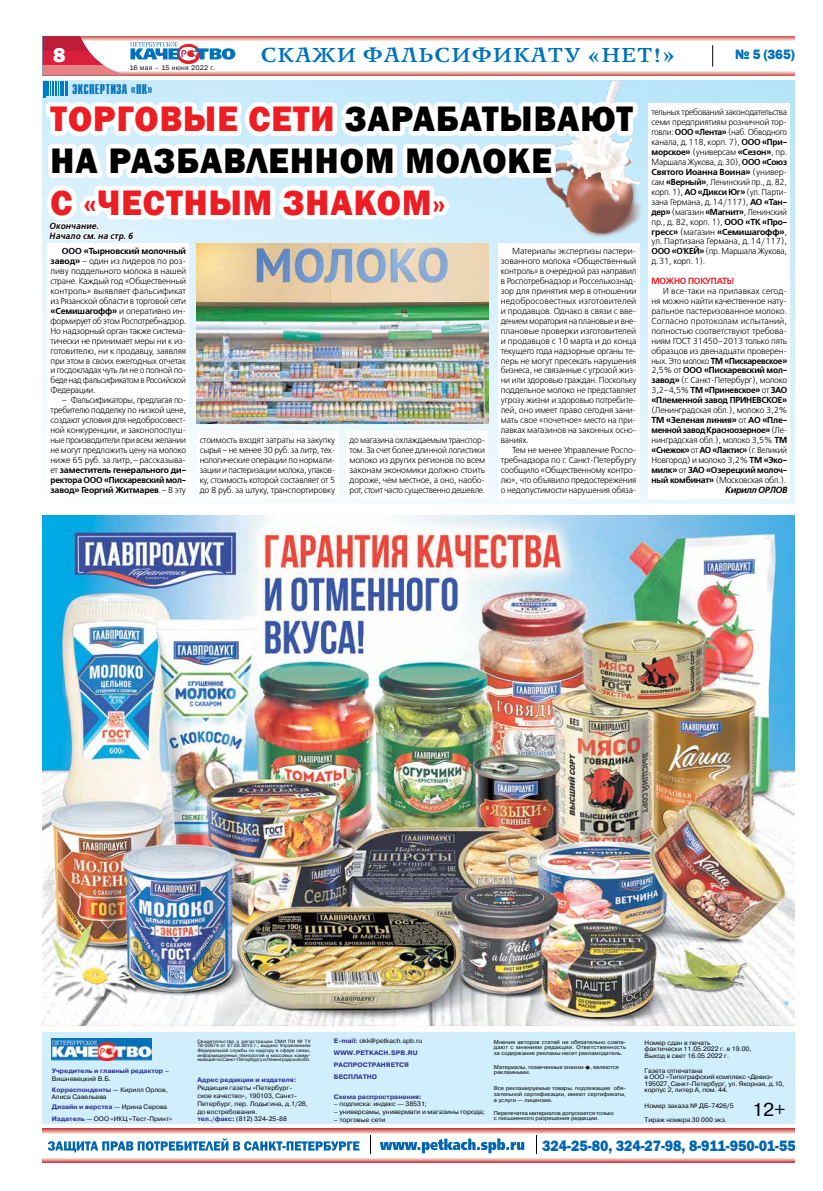
<style>
.page{position:relative;width:823px;height:1191px;background:#fff}
.page>*{position:absolute;margin:0;border:0;box-sizing:border-box;transform-origin:0 0}
.t1{font:800 36.4px/41.7px "Franklin Gothic";letter-spacing:.03em;color:#000;scale:.96 1}
.t2{font:800 36.4px "Franklin Gothic";letter-spacing:.03em;color:#ed1d24;scale:.96 1}
.t3{font:800 21px "Franklin Gothic";color:#fff}
.t4{font:700 20px "New Journal";letter-spacing:.035em;color:#0072bc;scale:1.05 1}
.t5{font:18.6px "Pragmatica";color:#000}
.t6{font:800 15.6px "Franklin Gothic";letter-spacing:-.005em;color:#0066b3;scale:.92 1}
.t7{font:700 14px "Compact C";letter-spacing:.01em;color:#0072bc}
.t8{font:800 14px "Franklin Gothic";color:#0072bc;scale:.95 1}
.t9{font:italic 700 9px/10px "Free Set C";letter-spacing:.02em;color:#000;scale:.92 1}
.t10{font:700 9px "Free Set C";letter-spacing:-.025em;color:#ed1d24;scale:.95 1}
.t11{font:italic 700 9px "Free Set C";letter-spacing:-.03em;color:#000}
.t12{font:8.7px/9.9px "Free Set C";letter-spacing:-.025em;color:#000;text-align:justify}
.t13{font:8.7px/9.9px "Free Set C";letter-spacing:-.025em;color:#000;text-align:justify;scale:.95 1}
.t14{font:8.7px/9.9px "Free Set C";letter-spacing:-.025em;color:#000;text-align:justify;scale:.96 1}
.t15{font:7px "Franklin Gothic";letter-spacing:.035em;color:#000}
.t16{font:6.5px/6.5px "Pragmatica";color:#000}
.t17{font:700 6.5px/12px "Pragmatica";color:#2e3092}
.t18{font:5.6px/5.6px "Pragmatica";color:#000}
.t19{font:5.6px/5.6px "Pragmatica";letter-spacing:-.02em;color:#000}
.t20{font:4.6px/4.6px "Pragmatica";letter-spacing:-.02em;color:#000;text-align:justify}
.s1{font-family:"Petersburg C";font-weight:700}
.s2{color:#ed1d24}
.s3{font-weight:700}
.s4{font-family:"Officina Sans C"}
.s5{font-weight:700;color:#2e3092}
.s6{font-weight:400;color:#000}
</style>
<div class="page">
<img style="left:642px;top:36px;width:152px;height:5px">
<svg style="left:379px;top:1138px;width:145px;height:15px"></svg>
<svg style="left:48px;top:1138px;width:311px;height:14px"></svg>
<img style="left:43px;top:1128px;width:751px;height:5px">
<img style="left:43px;top:1158px;width:751px;height:4px">
<svg style="left:43px;top:81px;width:751px;height:422px"></svg>
<div style="left:648px;top:103px;width:141px;height:395px;background:#fff"></div>
<div style="left:48px;top:243px;width:141px;height:255px;background:#fff"></div>
<div style="left:197px;top:431px;width:141px;height:67px;background:#fff"></div>
<div style="left:346px;top:431px;width:141px;height:67px;background:#fff"></div>
<div style="left:497px;top:243px;width:142px;height:255px;background:#fff"></div>
<img style="left:197px;top:243px;width:291px;height:180px">
<div style="left:43px;top:1032px;width:751px;height:92px;background:#d1eefc"></div>
<img style="left:51px;top:1038px;width:101px;height:23px">
<svg style="left:585px;top:1065px;width:5px;height:4px"></svg>
<img style="left:642px;top:81px;width:8px;height:157px">
<svg style="left:42px;top:36px;width:600px;height:207px"></svg>
<img style="left:43px;top:515px;width:751px;height:510px">
<svg style="left:783px;top:1000px;width:5px;height:5px"></svg>
<h2 class="t3" style="left:53px;top:42px;width:14px">8</h2>
<p class="t15" style="left:129px;top:63px;width:86px">16 мая <span class="s1">–</span> 15 июня 2022 г.</p>
<h3 class="t7" style="left:72px;top:82px;width:82px">ЭКСПЕРТИЗА «ПК»</h3>
<h3 class="t4" style="left:260px;top:42px;width:397px">СКАЖИ ФАЛЬСИФИКАТУ «НЕТ!»</h3>
<h3 class="t8" style="left:734px;top:45px;width:64px">№ 5 (365)</h3>
<h1 class="t1" style="left:51px;top:98px;width:608px"><span class="s2">ТОРГОВЫЕ СЕТИ</span> ЗАРАБАТЫВАЮТ<br>НА РАЗБАВЛЕННОМ МОЛОКЕ</h1>
<h1 class="t2" style="left:51px;top:179px;width:413px">С «ЧЕСТНЫМ ЗНАКОМ»</h1>
<p class="t9" style="left:49px;top:221px;width:92px">Окончание.<br>Начало см. на стр. 6</p>
<p class="t12" style="left:50px;top:246px;width:137px;text-indent:11px"><span class="s3">ООО «Тырновский молочный завод»</span> – один из лидеров по роз&shy;ливу поддельного молока в нашей стране. Каждый год «Общественный контроль» выявляет фальсификат из Рязанской области в торговой сети <span class="s3">«Семишагофф»</span> и оперативно ин&shy;формирует об этом Роспотребнадзор.<br>Но надзорный орган также система&shy;тически не принимает меры ни к из&shy;готовителю, ни к продавцу, заявляя при этом в своих ежегодных отчетах и госдокладах чуть ли не о полной по&shy;беде над фальсификатом в Российской Федерации.</p>
<p class="t13" style="left:50px;top:395px;width:144px;text-indent:11px">– Фальсификаторы, предлагая по&shy;требителю подделку по низкой цене, создают условия для недобросовест&shy;ной конкуренции, и законопослуш&shy;ные производители при всем желании не могут предложить цену на молоко ниже 65 руб. за литр,– рассказыва&shy;ет <span class="s3">заместитель генерального ди&shy;ректора ООО «Пискаревский мол&shy;завод» Георгий Житмарев</span>.– В эту</p>
<p class="t12" style="left:199px;top:435px;width:137px">стоимость входят затраты на закупку сырья–не менее 30 руб. за литр, тех&shy;нологические операции по нормали&shy;зации и пастеризации молока, упаков&shy;ку, стоимость которой составляет от 5 до 8 руб. за штуку, транспортировку</p>
<p class="t14" style="left:349px;top:435px;width:143px">до магазина охлаждаемым транспор&shy;том. За счет более длинной логистики молоко из других регионов по всем законам экономики должно стоить дороже, чем местное, а оно, наобо&shy;рот, стоит часто существенно дешевле.</p>
<p class="t12" style="left:500px;top:246px;width:137px;text-indent:11px">Материалы экспертизы пастери&shy;зованного молока «Общественный контроль» в очередной раз направил в Роспотребнадзор и Россельхознад&shy;зор для принятия мер в отношении недобросовестных изготовителей и продавцов. Однако в связи с вве&shy;дением моратория на плановые и вне&shy;плановые проверки изготовителей и продавцов с 10 марта и до конца текущего года надзорные органы те&shy;перь не могут пресекать нарушения бизнеса, не связанные с угрозой жиз&shy;ни или здоровью граждан. Поскольку поддельное молоко не представляет угрозу жизни и здоровью потребите&shy;лей, оно имеет право сегодня зани&shy;мать свое «почетное» место на при&shy;лавках магазинов на законных осно&shy;ваниях.</p>
<p class="t12" style="left:500px;top:445px;width:137px;text-indent:11px">Тем не менее Управление Роспо&shy;требнадзора по г. Санкт-Петербургу сообщило «Общественному контро&shy;лю», что объявило предостережения о недопустимости нарушения обяза-</p>
<p class="t13" style="left:651px;top:108px;width:144px">тельных требований законодательства семи предприятиям розничной тор&shy;говли: <span class="s3">ООО «Лента»</span> (наб. Обводного канала, д.118, корп. 7), <span class="s3">ООО «При&shy;морское»</span> (универсам <span class="s3">«Сезон»</span>, пр.<br>Маршала Жукова, д.30), <span class="s3">ООО «Союз Святого Иоанна Воина»</span> (универ&shy;сам <span class="s3">«Верный»</span>, Ленинский пр., д. 82, корп. 1), <span class="s3">АО «Дикси Юг»</span> (ул. Парти&shy;зана Германа, д.14/117), <span class="s3">АО «Тан&shy;дер»</span> (магазин <span class="s3">«Магнит»</span>, Ленинский пр., д. 82, корп. 1), <span class="s3">ООО «ТК «Про&shy;гресс»</span> (магазин <span class="s3">«Семишагофф»</span>, ул. Партизана Германа, д.14/117), <span class="s3">ООО «О</span><span class="s4">'</span><span class="s3">КЕЙ»</span> (пр. Маршала Жукова, д.31, корп. 1).</p>
<p class="t10" style="left:651px;top:276px;width:89px">МОЖНО ПОКУПАТЬ!</p>
<p class="t12" style="left:651px;top:286px;width:137px;text-indent:11px">И все-таки на прилавках сегод&shy;ня можно найти качественное нату&shy;ральное пастеризованное молоко.<br>Согласно протоколам испытаний, полностью соответствуют требова&shy;ниям ГОСТ 31450–2013 только пять образцов из двенадцати проверен&shy;ных. Это молоко <span class="s3">ТМ «Пискаревское» </span>2,5% от <span class="s3">ООО «Пискаревский мол&shy;завод»</span> (г. Санкт-Петербург), молоко 3,2–4,5% <span class="s3">ТМ «Приневское»</span> от <span class="s3">ЗАО «Племенной завод ПРИНЕВСКОЕ»</span></p>
<p class="t12" style="left:651px;top:405px;width:137px">(Ленинградская обл.), молоко 3,2% <span class="s3">ТМ «Зеленая линия»</span> от <span class="s3">АО «Пле&shy;менной завод Красноозерное»</span> (Ле&shy;нинградская обл.), молоко 3,5% <span class="s3">ТМ «Снежок»</span> от <span class="s3">АО «Лактис»</span> (г. Великий Новгород) и молоко 3,2% <span class="s3">ТМ «Эко&shy;милк»</span> от <span class="s3">ЗАО «Озерецкий молоч&shy;ный комбинат»</span> (Московская обл.).</p>
<p class="t11" style="left:724px;top:484px;width:64px">Кирилл ОРЛОВ</p>
<p class="t17" style="left:52px;top:1065px;width:119px">Учредитель и главный редактор –</p>
<p class="t16" style="left:52px;top:1073px;width:117px;line-height:10.5px">Вишневецкий В.Б.<br><span class="s5">Корреспонденты —</span> Кирилл Орлов,</p>
<p class="t16" style="left:52px;top:1092px;width:117px;line-height:10px">Алиса Савельева<br><span class="s5">Дизайн и верстка —</span> Ирина Серова</p>
<p class="t16" style="left:52px;top:1115px;width:122px"><span class="s5">Издатель —</span> ООО «ИКЦ «Тест-Принт»</p>
<p class="t20" style="left:197px;top:1039px;width:115px">Свидетельство о регистрации СМИ ПИ № ТУ 78-00674 от 27.08.2010 г., выдано Управлением Федеральной службы по надзору в сфере связи, информационных технологий и массовых комму&shy;никаций по Санкт-Петербургу и Ленинградской обл.</p>
<p class="t17" style="left:197px;top:1074px;width:100px">Адрес редакции и издателя:</p>
<p class="t16" style="left:197px;top:1084px;width:112px;line-height:7.8px">Редакция газеты «Петербург&shy;ское качество», 190103, Санкт-<br>Петербург, пер. Лодыгина, д.1/28, до востребования.<br><span class="s5">тел./факс:</span> (812) 324-25-88</p>
<p class="t17" style="left:334px;top:1035px;width:90px">E-mail: <span class="s6">okk@petkach.spb.ru<br></span>WWW.PETKACH.SPB.RU<br>РАСПРОСТРАНЯЕТСЯ<br>БЕСПЛАТНО</p>
<p class="t17" style="left:334px;top:1090px;width:89px">Схема распространения:</p>
<p class="t16" style="left:334px;top:1101px;width:94px">– подписка: индекс — 38531;</p>
<p class="t16" style="left:334px;top:1108px;width:152px">– универсамы, универмаги и магазины города;</p>
<p class="t16" style="left:334px;top:1116px;width:53px">– торговые сети</p>
<p class="t18" style="left:493px;top:1039px;width:134px">Мнения авторов статей не обязательно совпа&shy;дают с мнением редакции. Ответственность за содержание рекламы несет рекламодатель.</p>
<p class="t18" style="left:493px;top:1064px;width:127px">Материалы, помеченные знаком , являются рекламными.</p>
<p class="t18" style="left:493px;top:1085px;width:133px">Все рекламируемые товары, подлежащие обя&shy;зательной сертификации, имеют сертификаты, а услуги — лицензии.</p>
<p class="t19" style="left:493px;top:1110px;width:121px">Перепечатка материалов допускается только с письменного разрешения редакции.</p>
<p class="t16" style="left:644px;top:1039px;width:108px">Номер сдан в печать<br>фактически 11.05.2022 г. в 19.00,<br>Выход в свет 16.05.2022 г.</p>
<p class="t16" style="left:644px;top:1067px;width:141px">Газета отпечатана<br>в ООО «Типографский комплекс «Девиз»<br>195027, Санкт-Петербург, ул. Якорная, д.10, корпус 2, литер А, пом. 44.</p>
<p class="t16" style="left:644px;top:1098px;width:90px;line-height:14.2px">Номер заказа № ДБ-7426/5<br>Тираж номера 30 000 экз.</p>
<h3 class="t5" style="left:751px;top:1098px;width:35px">12+</h3>
<h3 class="t6" style="left:542px;top:1135px;width:277px">324-25-80, 324-27-98, 8-911-950-01-55</h3>
</div>
